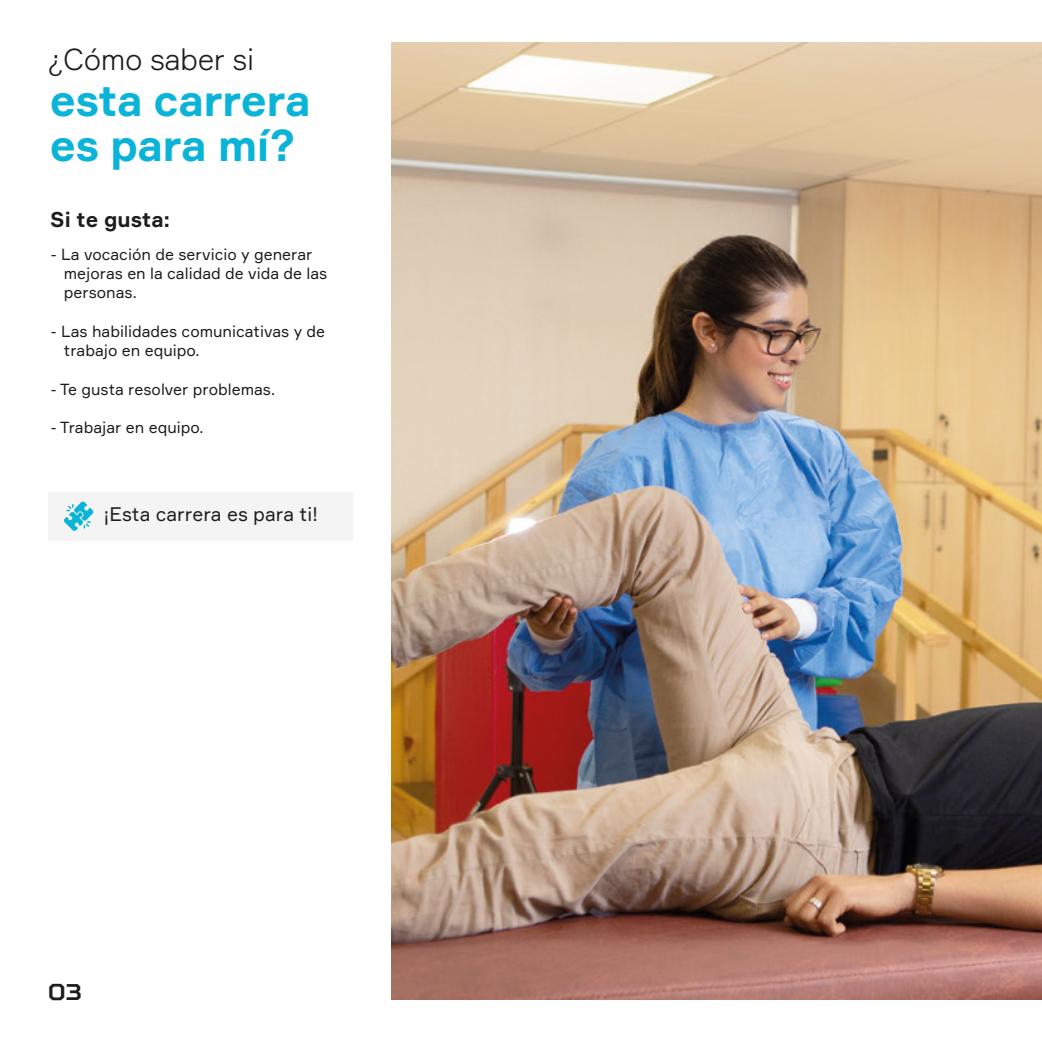
<style>
.page{position:relative;width:1042px;height:1042px;background:#fff}
.page>*{position:absolute;margin:0;border:0;box-sizing:border-box;transform-origin:0 0}
.t1{font:700 43.75px/45.5px "Formular";letter-spacing:-.015em;color:#09b4d8}
.t2{font:300 29.75px "Formular";letter-spacing:-.015em;color:#1d1d1b}
.t3{font:700 22.75px "TT Squares";color:#1d1d1b}
.t4{font:700 21px "Formular";color:#1d1d1b}
.t5{font:19.25px "Formular";color:#1d1d1b}
.t6{font:15.75px/19.2px "Formular";color:#1d1d1b}
</style>
<div class="page">
<div style="left:48px;top:492px;width:304px;height:48px;background:#f4f4f4"></div>
<svg style="left:64px;top:502px;width:29px;height:29px"></svg>
<img style="left:392px;top:42px;width:650px;height:958px">
<h2 class="t2" style="left:48px;top:42px;width:208px">¿Cómo saber si</h2>
<h1 class="t1" style="left:50px;top:77px;width:262px">esta carrera es para mí?</h1>
<h3 class="t4" style="left:50px;top:207px;width:121px">Si te gusta:</h3>
<p class="t6" style="left:64px;top:244px;width:265px;text-indent:-13px">- La vocación de servicio y generar mejoras en la calidad de vida de las personas.</p>
<p class="t6" style="left:64px;top:321px;width:263px;text-indent:-13px">- Las habilidades comunicativas y de trabajo en equipo.</p>
<p class="t6" style="left:51px;top:379px;width:226px">- Te gusta resolver problemas.</p>
<p class="t6" style="left:51px;top:418px;width:154px">- Trabajar en equipo.</p>
<p class="t5" style="left:103px;top:502px;width:216px">¡Esta carrera es para ti!</p>
<h3 class="t3" style="left:48px;top:977px;width:36px">03</h3>
</div>
